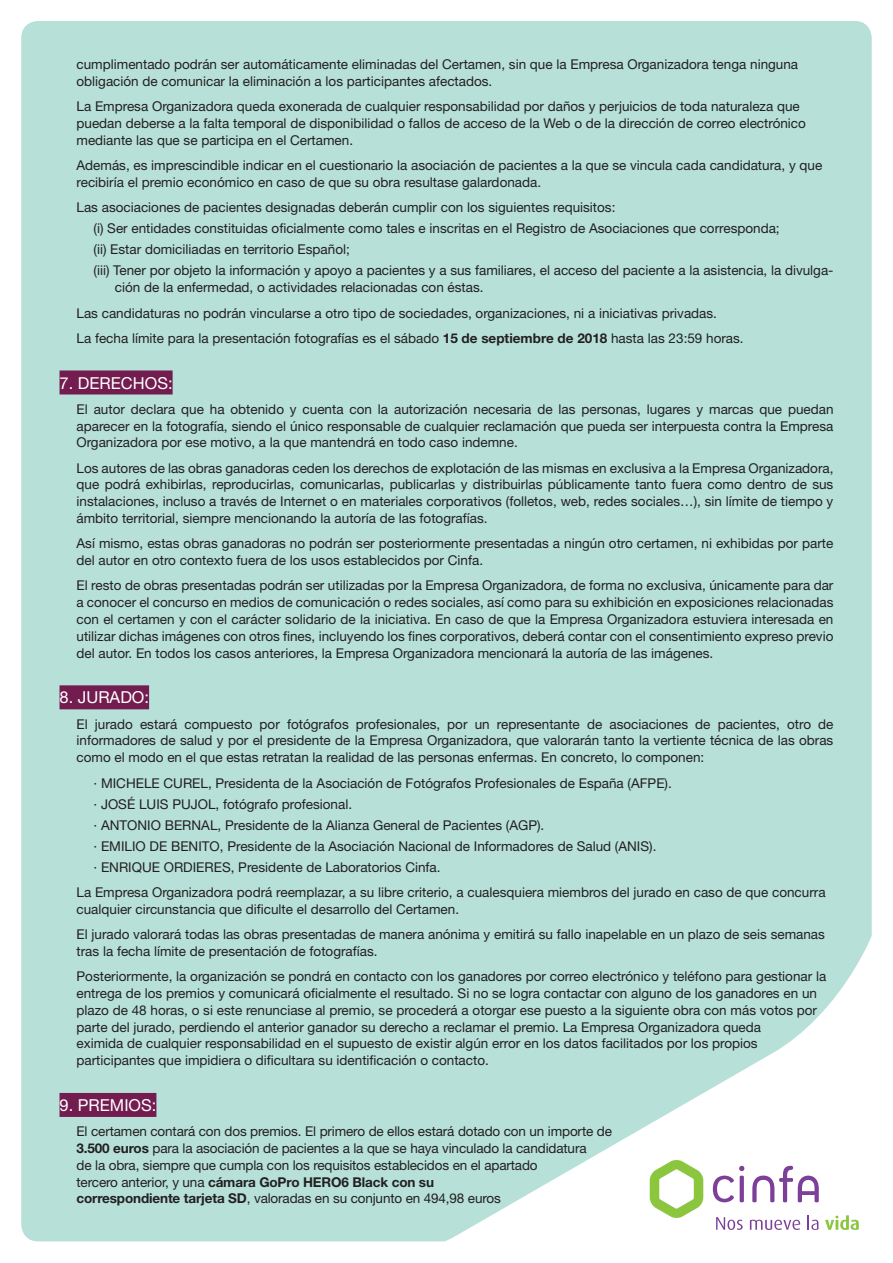
<style>
.page{position:relative;width:893px;height:1263px;background:#fff}
.page>*{position:absolute;margin:0;border:0;box-sizing:border-box;transform-origin:0 0}
.t1{font:16.5px "Helvetica Neue LT Std";color:#fff}
.t2{font:13.5px/16.8px "Helvetica Neue LT Std";color:#231f20}
.t3{font:13.5px/21px "Helvetica Neue LT";color:#231f20}
.s1{font-weight:700}
</style>
<div class="page">
<div style="left:21px;top:21px;width:851px;height:1220px;background:#b6e0d8;border-radius:17px"></div>
<svg style="left:357px;top:855px;width:515px;height:387px"></svg>
<svg style="left:752px;top:1166px;width:67px;height:36px;background:#d6c4df"></svg>
<svg style="left:713px;top:1166px;width:31px;height:36px"></svg>
<svg style="left:650px;top:1159px;width:53px;height:59px;background:#cbe5a9"></svg>
<svg style="left:716px;top:1217px;width:27px;height:13px"></svg>
<svg style="left:750px;top:1220px;width:50px;height:10px"></svg>
<svg style="left:808px;top:1215px;width:10px;height:15px"></svg>
<svg style="left:825px;top:1215px;width:34px;height:15px"></svg>
<div style="left:60px;top:370px;width:113px;height:24px;background:#721c50"></div>
<div style="left:60px;top:685px;width:89px;height:24px;background:#721c50"></div>
<div style="left:60px;top:1093px;width:96px;height:24px;background:#721c50"></div>
<p class="t2" style="left:77px;top:56px;width:723px">cumplimentado podrán ser automáticamente eliminadas del Certamen, sin que la Empresa Organizadora tenga ninguna obligación de comunicar la eliminación a los participantes afectados.</p>
<p class="t2" style="left:77px;top:98px;width:731px">La Empresa Organizadora queda exonerada de cualquier responsabilidad por daños y perjuicios de toda naturaleza que puedan deberse a la falta temporal de disponibilidad o fallos de acceso de la Web o de la dirección de correo electrónico mediante las que se participa en el Certamen.</p>
<p class="t2" style="left:77px;top:157px;width:747px">Además, es imprescindible indicar en el cuestionario la asociación de pacientes a la que se vincula cada candidatura, y que recibiría el premio económico en caso de que su obra resultase galardonada.</p>
<p class="t2" style="left:77px;top:199px;width:540px">Las asociaciones de pacientes designadas deberán cumplir con los siguientes requisitos:</p>
<p class="t3" style="left:94px;top:218px;width:741px">(i) Ser entidades constituidas oficialmente como tales e inscritas en el Registro de Asociaciones que corresponda;<br>(ii) Estar domiciliadas en territorio Español;<br>(iii) Tener por objeto la información y apoyo a pacientes y a sus familiares, el acceso del paciente a la asistencia, la divulga-</p>
<p class="t3" style="left:115px;top:277px;width:370px">ción de la enfermedad, o actividades relacionadas con éstas.</p>
<p class="t2" style="left:77px;top:300px;width:669px;line-height:25.3px">Las candidaturas no podrán vincularse a otro tipo de sociedades, organizaciones, ni a iniciativas privadas.<br>La fecha límite para la presentación fotografías es el sábado <span class="s1">15 de septiembre de 2018</span> hasta las 23:59 horas.</p>
<p class="t1" style="left:60px;top:373px;width:115px">7. DERECHOS:</p>
<p class="t2" style="left:77px;top:400px;width:758px;text-align:justify">El autor declara que ha obtenido y cuenta con la autorización necesaria de las personas, lugares y marcas que puedan aparecer en la fotografía, siendo el único responsable de cualquier reclamación que pueda ser interpuesta contra la Empresa Organizadora por ese motivo, a la que mantendrá en todo caso indemne.</p>
<p class="t2" style="left:77px;top:459px;width:758px;text-align:justify">Los autores de las obras ganadoras ceden los derechos de explotación de las mismas en exclusiva a la Empresa Organizadora, que podrá exhibirlas, reproducirlas, comunicarlas, publicarlas y distribuirlas públicamente tanto fuera como dentro de sus instalaciones, incluso a través de Internet o en materiales corporativos (folletos, web, redes sociales…), sin límite de tiempo y ámbito territorial, siempre mencionando la autoría de las fotografías.</p>
<p class="t2" style="left:77px;top:535px;width:758px">Así mismo, estas obras ganadoras no podrán ser posteriormente presentadas a ningún otro certamen, ni exhibidas por parte del autor en otro contexto fuera de los usos establecidos por Cinfa.</p>
<p class="t2" style="left:77px;top:577px;width:758px;text-align:justify">El resto de obras presentadas podrán ser utilizadas por la Empresa Organizadora, de forma no exclusiva, únicamente para dar a conocer el concurso en medios de comunicación o redes sociales, así como para su exhibición en exposiciones relacionadas con el certamen y con el carácter solidario de la iniciativa. En caso de que la Empresa Organizadora estuviera interesada en utilizar dichas imágenes con otros fines, incluyendo los fines corporativos, deberá contar con el consentimiento expreso previo del autor. En todos los casos anteriores, la Empresa Organizadora mencionará la autoría de las imágenes.</p>
<p class="t1" style="left:60px;top:688px;width:91px">8. JURADO:</p>
<p class="t2" style="left:77px;top:715px;width:758px;text-align:justify">El jurado estará compuesto por fotógrafos profesionales, por un representante de asociaciones de pacientes, otro de informadores de salud y por el presidente de la Empresa Organizadora, que valorarán tanto la vertiente técnica de las obras como el modo en el que estas retratan la realidad de las personas enfermas. En concreto, lo componen:</p>
<p class="t2" style="left:94px;top:772px;width:580px;line-height:21px">· MICHELE CUREL, Presidenta de la Asociación de Fotógrafos Profesionales de España (AFPE). · JOSÉ LUIS PUJOL, fotógrafo profesional.<br>· ANTONIO BERNAL, Presidente de la Alianza General de Pacientes (AGP).<br>· EMILIO DE BENITO, Presidente de la Asociación Nacional de Informadores de Salud (ANIS).<br>· ENRIQUE ORDIERES, Presidente de Laboratorios Cinfa.</p>
<p class="t2" style="left:77px;top:884px;width:751px">La Empresa Organizadora podrá reemplazar, a su libre criterio, a cualesquiera miembros del jurado en caso de que concurra cualquier circunstancia que dificulte el desarrollo del Certamen.</p>
<p class="t2" style="left:77px;top:926px;width:750px">El jurado valorará todas las obras presentadas de manera anónima y emitirá su fallo inapelable en un plazo de seis semanas tras la fecha límite de presentación de fotografías.</p>
<p class="t2" style="left:77px;top:968px;width:751px">Posteriormente, la organización se pondrá en contacto con los ganadores por correo electrónico y teléfono para gestionar la entrega de los premios y comunicará oficialmente el resultado. Si no se logra contactar con alguno de los ganadores en un plazo de 48 horas, o si este renunciase al premio, se procederá a otorgar ese puesto a la siguiente obra con más votos por parte del jurado, perdiendo el anterior ganador su derecho a reclamar el premio. La Empresa Organizadora queda<br>eximida de cualquier responsabilidad en el supuesto de existir algún error en los datos facilitados por los propios participantes que impidiera o dificultara su identificación o contacto.</p>
<p class="t1" style="left:60px;top:1095px;width:98px">9. PREMIOS:</p>
<p class="t2" style="left:77px;top:1123px;width:537px">El certamen contará con dos premios. El primero de ellos estará dotado con un importe de <span class="s1">3.500 euros</span> para la asociación de pacientes a la que se haya vinculado la candidatura<br>de la obra, siempre que cumpla con los requisitos establecidos en el apartado<br>tercero anterior, y una <span class="s1">cámara GoPro HERO6 Black con su<br>correspondiente tarjeta SD</span>, valoradas en su conjunto en 494,98 euros</p>
</div>
